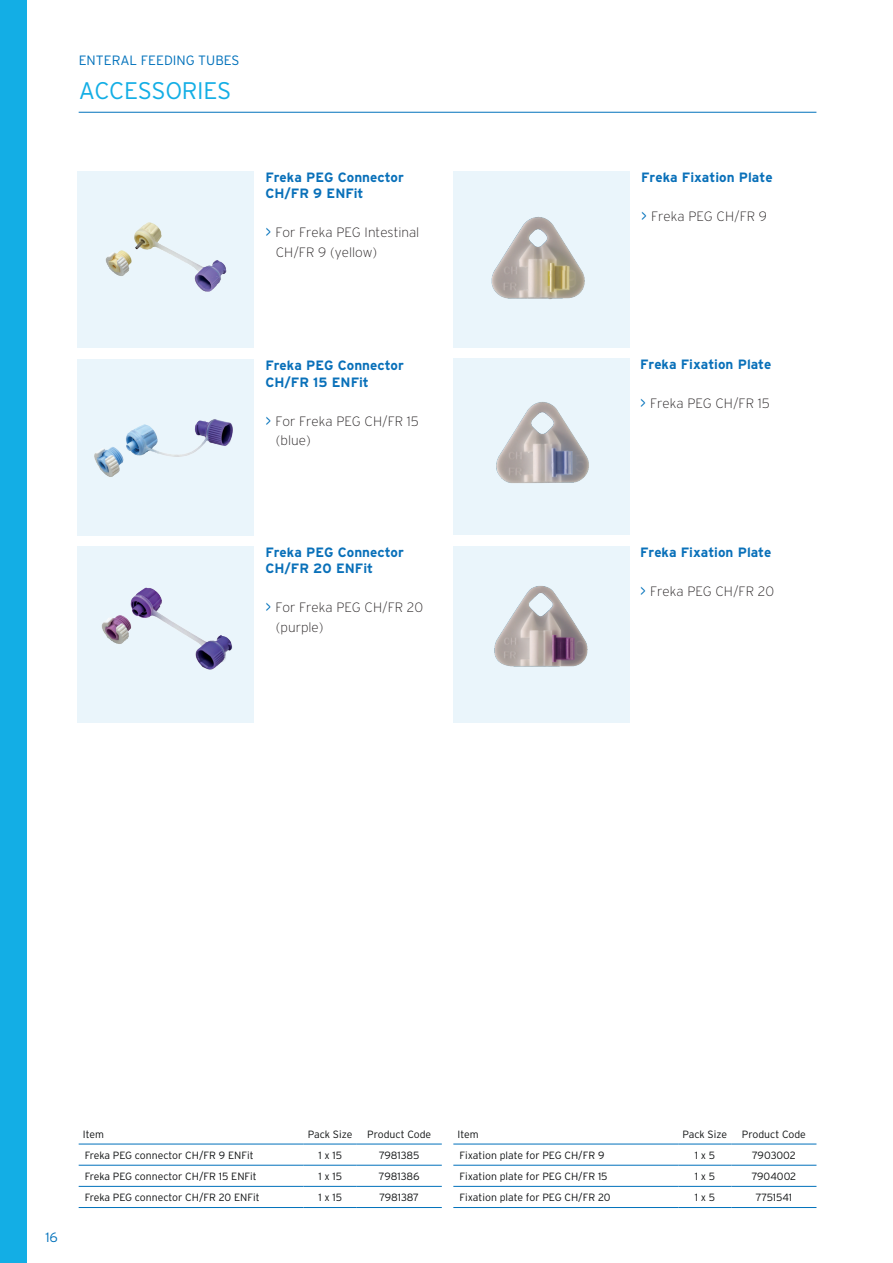
<style>
.page{position:relative;width:893px;height:1263px;background:#fff}
.page>*{position:absolute;margin:0;border:0;box-sizing:border-box;transform-origin:0 0}
.t1{font:300 24px "Interstate";letter-spacing:-.015em;color:#13aee5}
.t2{font:700 13.5px/16.5px "Interstate";color:#0970b9}
.t3{font:200 13.5px/19.5px "Interstate";color:#231f20}
.t4{font:300 13.5px "Interstate";color:#0071bb}
.t5{font:300 10.5px "Interstate";color:#111314}
.s1{font-weight:300;font-size:14.85px;color:#0071bb}
</style>
<div class="page">
<div style="left:0;top:0;width:26px;height:1263px;background:#13aee5"></div>
<hr style="left:79px;top:112px;width:737px;height:1px;background:#0071bb">
<div style="left:78px;top:171px;width:176px;height:176px;background:#eaf5fb"></div>
<div style="left:78px;top:359px;width:176px;height:176px;background:#eaf5fb"></div>
<div style="left:78px;top:546px;width:176px;height:176px;background:#eaf5fb"></div>
<img style="left:105px;top:222px;width:122px;height:70px">
<img style="left:94px;top:419px;width:139px;height:58px">
<img style="left:101px;top:587px;width:132px;height:83px">
<img style="left:453px;top:358px;width:177px;height:176px">
<img style="left:453px;top:547px;width:177px;height:176px">
<hr style="left:79px;top:1144px;width:225px;height:1px;background:#0071bb">
<hr style="left:304px;top:1144px;width:53px;height:1px;background:#0071bb">
<hr style="left:357px;top:1144px;width:85px;height:1px;background:#0071bb">
<hr style="left:79px;top:1165px;width:225px;height:1px;background:#0071bb">
<hr style="left:304px;top:1165px;width:53px;height:1px;background:#0071bb">
<hr style="left:357px;top:1165px;width:85px;height:1px;background:#0071bb">
<hr style="left:79px;top:1186px;width:225px;height:1px;background:#0071bb">
<hr style="left:304px;top:1186px;width:53px;height:1px;background:#0071bb">
<hr style="left:357px;top:1186px;width:85px;height:1px;background:#0071bb">
<hr style="left:79px;top:1207px;width:225px;height:1px;background:#0071bb">
<hr style="left:304px;top:1207px;width:53px;height:1px;background:#0071bb">
<hr style="left:357px;top:1207px;width:85px;height:1px;background:#0071bb">
<hr style="left:453px;top:1144px;width:225px;height:1px;background:#0071bb">
<hr style="left:678px;top:1144px;width:53px;height:1px;background:#0071bb">
<hr style="left:731px;top:1144px;width:85px;height:1px;background:#0071bb">
<hr style="left:453px;top:1165px;width:225px;height:1px;background:#0071bb">
<hr style="left:678px;top:1165px;width:53px;height:1px;background:#0071bb">
<hr style="left:731px;top:1165px;width:85px;height:1px;background:#0071bb">
<hr style="left:453px;top:1186px;width:225px;height:1px;background:#0071bb">
<hr style="left:678px;top:1186px;width:53px;height:1px;background:#0071bb">
<hr style="left:731px;top:1186px;width:85px;height:1px;background:#0071bb">
<hr style="left:453px;top:1207px;width:225px;height:1px;background:#0071bb">
<hr style="left:678px;top:1207px;width:53px;height:1px;background:#0071bb">
<hr style="left:731px;top:1207px;width:85px;height:1px;background:#0071bb">
<img style="left:453px;top:171px;width:177px;height:176px">
<p class="t4" style="left:79px;top:52px;width:162px">ENTERAL FEEDING TUBES</p>
<p class="t1" style="left:79px;top:77px;width:154px">ACCESSORIES</p>
<p class="t2" style="left:265px;top:169px;width:140px">Freka PEG Connector</p>
<p class="t2" style="left:265px;top:185px;width:100px">CH/FR 9 ENFit</p>
<p class="t3" style="left:276px;top:223px;width:145px;text-indent:-11px"><span class="s1">&gt;</span> For Freka PEG Intestinal<br>CH/FR 9 (yellow)</p>
<p class="t2" style="left:265px;top:357px;width:140px">Freka PEG Connector<br>CH/FR 15 ENFit</p>
<p class="t3" style="left:276px;top:411px;width:144px;text-indent:-11px"><span class="s1">&gt;</span> For Freka PEG CH/FR 15 (blue)</p>
<p class="t2" style="left:265px;top:544px;width:140px">Freka PEG Connector<br>CH/FR 20 ENFit</p>
<p class="t3" style="left:276px;top:598px;width:149px;text-indent:-11px"><span class="s1">&gt;</span> For Freka PEG CH/FR 20 (purple)</p>
<p class="t2" style="left:641px;top:169px;width:133px">Freka Fixation Plate</p>
<p class="t3" style="left:641px;top:206px;width:127px"><span class="s1">&gt;</span> Freka PEG CH/FR 9</p>
<p class="t2" style="left:640px;top:356px;width:133px">Freka Fixation Plate</p>
<p class="t3" style="left:640px;top:393px;width:131px"><span class="s1">&gt;</span> Freka PEG CH/FR 15</p>
<p class="t2" style="left:640px;top:544px;width:133px">Freka Fixation Plate</p>
<p class="t3" style="left:640px;top:582px;width:135px"><span class="s1">&gt;</span> Freka PEG CH/FR 20</p>
<p class="t4" style="left:45px;top:1229px;width:14px">16</p>
<p class="t5" style="left:83px;top:1128px;width:23px">Item</p>
<p class="t5" style="left:308px;top:1128px;width:46px">Pack Size</p>
<p class="t5" style="left:367px;top:1128px;width:65px">Product Code</p>
<p class="t5" style="left:85px;top:1149px;width:171px">Freka PEG connector CH/FR 9 ENFit</p>
<p class="t5" style="left:318px;top:1149px;width:25px">1 x 15</p>
<p class="t5" style="left:379px;top:1149px;width:42px">7981385</p>
<p class="t5" style="left:85px;top:1170px;width:174px">Freka PEG connector CH/FR 15 ENFit</p>
<p class="t5" style="left:318px;top:1170px;width:25px">1 x 15</p>
<p class="t5" style="left:379px;top:1170px;width:42px">7981386</p>
<p class="t5" style="left:85px;top:1191px;width:177px">Freka PEG connector CH/FR 20 ENFit</p>
<p class="t5" style="left:318px;top:1191px;width:25px">1 x 15</p>
<p class="t5" style="left:379px;top:1191px;width:41px">7981387</p>
<p class="t5" style="left:458px;top:1128px;width:23px">Item</p>
<p class="t5" style="left:683px;top:1128px;width:46px">Pack Size</p>
<p class="t5" style="left:742px;top:1128px;width:65px">Product Code</p>
<p class="t5" style="left:459px;top:1149px;width:147px">Fixation plate for PEG CH/FR 9</p>
<p class="t5" style="left:695px;top:1149px;width:22px">1 x 5</p>
<p class="t5" style="left:752px;top:1149px;width:45px">7903002</p>
<p class="t5" style="left:459px;top:1170px;width:150px">Fixation plate for PEG CH/FR 15</p>
<p class="t5" style="left:695px;top:1170px;width:22px">1 x 5</p>
<p class="t5" style="left:752px;top:1170px;width:46px">7904002</p>
<p class="t5" style="left:459px;top:1191px;width:153px">Fixation plate for PEG CH/FR 20</p>
<p class="t5" style="left:695px;top:1191px;width:22px">1 x 5</p>
<p class="t5" style="left:756px;top:1191px;width:38px">7751541</p>
</div>
